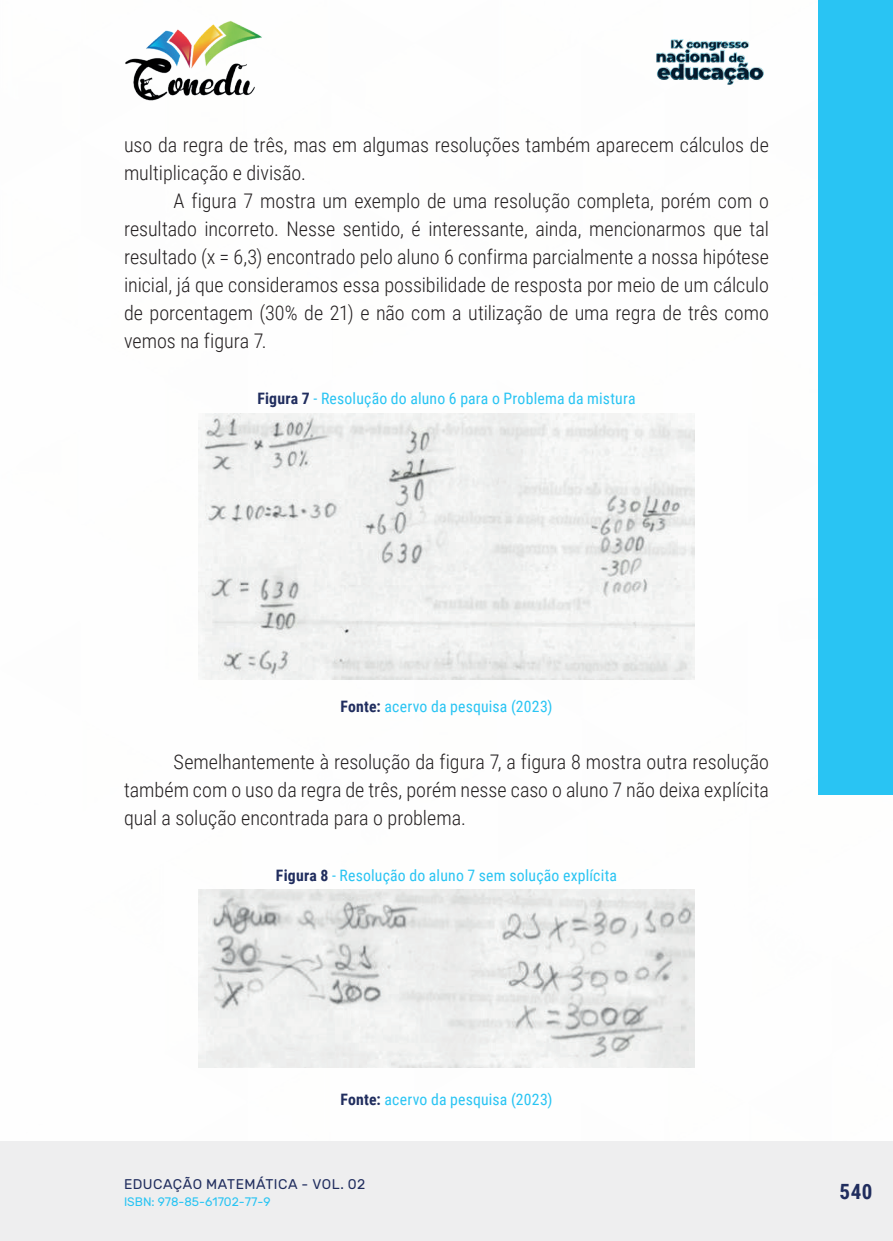
<style>
.page{position:relative;width:893px;height:1241px;background:#fff}
.page>*{position:absolute;margin:0;border:0;box-sizing:border-box;transform-origin:0 0}
.t1{font:700 21px "Roboto Condensed";color:#202d5e}
._9_CORPO{font:300 20.12px/28px "Roboto Condensed";color:#231f20;text-align:justify}
._14_LEGENDAS{font:15.75px "Roboto Condensed";letter-spacing:.01em;color:#29c4f3}
._15_FONTES{font:15.75px "Roboto Condensed";letter-spacing:.01em;color:#29c4f3}
.t2{font:14px "Rubik";letter-spacing:.035em;color:#202d5e}
.t3{font:12.25px "Rubik";color:#29c4f3}
.s1{font-weight:700;color:#202d5e}
</style>
<div class="page">
<div style="left:0;top:1141px;width:893px;height:99px;background:#eeeeef"></div>
<div style="left:819px;top:0;width:74px;height:794px;background:#29c4f3"></div>
<img style="left:125px;top:20px;width:137px;height:81px">
<img style="left:656px;top:39px;width:108px;height:46px">
<img style="left:198px;top:413px;width:496px;height:267px">
<img style="left:198px;top:889px;width:496px;height:178px">
<p class="_9_CORPO" style="left:124px;top:130px;width:646px">uso da regra de três, mas em algumas resoluções também aparecem cálculos de multiplicação e divisão.</p>
<p class="_9_CORPO" style="left:124px;top:186px;width:646px;text-indent:50px">A figura 7 mostra um exemplo de uma resolução completa, porém com o resultado incorreto. Nesse sentido, é interessante, ainda, mencionarmos que tal resultado (x = 6,3) encontrado pelo aluno 6 confirma parcialmente a nossa hipótese inicial, já que consideramos essa possibilidade de resposta por meio de um cálculo de porcentagem (30% de 21) e não com a utilização de uma regra de três como vemos na figura 7.</p>
<p class="_14_LEGENDAS" style="left:257px;top:387px;width:380px"><span class="s1">Figura 7</span> - Resolução do aluno 6 para o Problema da mistura</p>
<p class="_15_FONTES" style="left:340px;top:695px;width:214px"><span class="s1">Fonte:</span> acervo da pesquisa (2023)</p>
<p class="_9_CORPO" style="left:124px;top:746px;width:646px;text-indent:50px">Semelhantemente à resolução da figura 7, a figura 8 mostra outra resolução também com o uso da regra de três, porém nesse caso o aluno 7 não deixa explícita qual a solução encontrada para o problema.</p>
<p class="_14_LEGENDAS" style="left:276px;top:863px;width:343px"><span class="s1">Figura 8</span> - Resolução do aluno 7 sem solução explícita</p>
<p class="_15_FONTES" style="left:340px;top:1087px;width:214px"><span class="s1">Fonte:</span> acervo da pesquisa (2023)</p>
<p class="t2" style="left:124px;top:1175px;width:243px">EDUCAÇÃO MATEMÁTICA - VOL. 02</p>
<p class="t3" style="left:124px;top:1194px;width:148px">ISBN: 978-85-61702-77-9</p>
<p class="t1" style="left:839px;top:1176px;width:34px">540</p>
</div>
